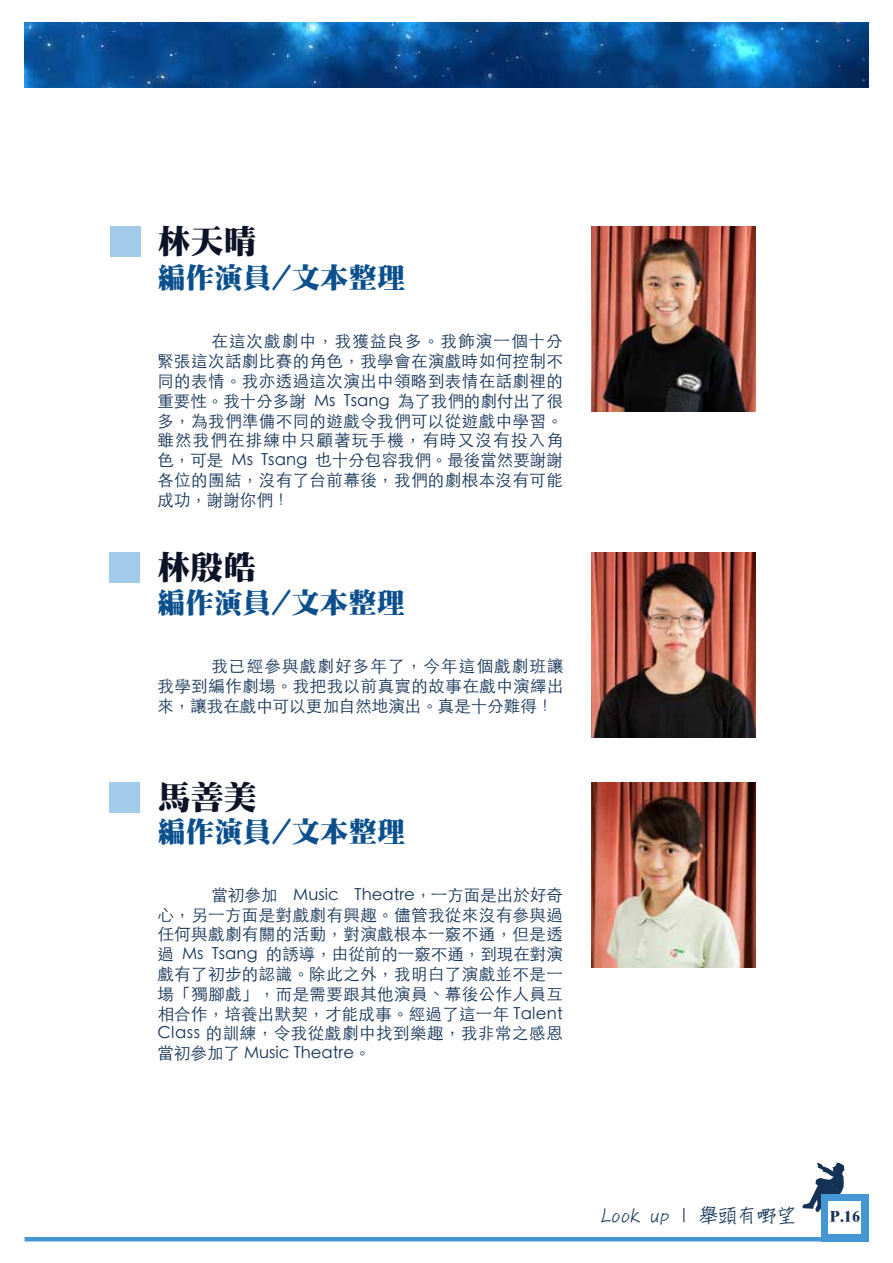
<style>
.page{position:relative;width:893px;height:1263px;background:#fff}
.page>*{position:absolute;margin:0;border:0;box-sizing:border-box;transform-origin:0 0}
.t1{font:900 33px "Han Wang Ming";color:#0d1326}
.t2{font:900 28.5px "Han Wang Ming";color:#0b4f8d}
.t3{font:19.5px "DF Chu W4 WIN BF";color:#143256}
.t4{font:300 16.5px/19.8px "ST Heiti TC";letter-spacing:.025em;color:#143256;text-align:justify}
.t5{font:900 15px "Han Wang Ming";color:#143256}
</style>
<div class="page">
<img style="left:25px;top:22px;width:843px;height:66px">
<svg style="left:802px;top:1162px;width:43px;height:50px"></svg>
<div style="left:821px;top:1194px;width:47px;height:47px;background:#4497d3"></div>
<div style="left:828px;top:1201px;width:33px;height:33px;background:#fff"></div>
<hr style="left:25px;top:1237px;width:801px;height:4px;background:#4497d3">
<img style="left:591px;top:226px;width:165px;height:186px">
<img style="left:591px;top:782px;width:165px;height:186px">
<img style="left:591px;top:552px;width:165px;height:186px">
<div style="left:110px;top:226px;width:30px;height:31px;background:#a1cbe9"></div>
<div style="left:109px;top:552px;width:31px;height:31px;background:#a1cbe9"></div>
<div style="left:109px;top:782px;width:31px;height:31px;background:#a1cbe9"></div>
<h1 class="t1" style="left:157px;top:224px;width:101px">林天晴</h1>
<h2 class="t2" style="left:157px;top:262px;width:249px">編作演員／文本整理</h2>
<p class="t4" style="left:157px;top:330px;width:407px;text-indent:54px">在這次戲劇中，我獲益良多。我飾演一個十分緊張這次話劇比賽的角色，我學會在演戲時如何控制不同的表情。我亦透過這次演出中領略到表情在話劇裡的重要性。我十分多謝 Ms Tsang 為了我們的劇付出了很多，為我們準備不同的遊戲令我們可以從遊戲中學習。雖然我們在排練中只顧著玩手機，有時又沒有投入角色，可是 Ms Tsang 也十分包容我們。最後當然要謝謝各位的團結，沒有了台前幕後，我們的劇根本沒有可能成功，謝謝你們！</p>
<h1 class="t1" style="left:157px;top:550px;width:100px">林殷皓</h1>
<h2 class="t2" style="left:157px;top:587px;width:249px">編作演員／文本整理</h2>
<p class="t4" style="left:157px;top:654px;width:408px;text-indent:54px">我已經參與戲劇好多年了，今年這個戲劇班讓我學到編作劇場。我把我以前真實的故事在戲中演繹出來，讓我在戲中可以更加自然地演出。真是十分難得！</p>
<h1 class="t1" style="left:157px;top:779px;width:101px">馬善美</h1>
<h2 class="t2" style="left:157px;top:816px;width:249px">編作演員／文本整理</h2>
<p class="t4" style="left:157px;top:883px;width:407px;text-indent:54px">當初參加 Music Theatre，一方面是出於好奇心，另一方面是對戲劇有興趣。儘管我從來沒有參與過任何與戲劇有關的活動，對演戲根本一竅不通，但是透過 Ms Tsang 的誘導，由從前的一竅不通，到現在對演戲有了初步的認識。除此之外，我明白了演戲並不是一場「獨腳戲」，而是需要跟其他演員、幕後公作人員互相合作，培養出默契，才能成事。經過了這一年 Talent Class 的訓練，令我從戲劇中找到樂趣，我非常之感恩當初參加了 Music Theatre。</p>
<p class="t3" style="left:601px;top:1205px;width:196px">Look up | 舉頭有嘢望</p>
<p class="t5" style="left:830px;top:1210px;width:31px">P.16</p>
</div>
